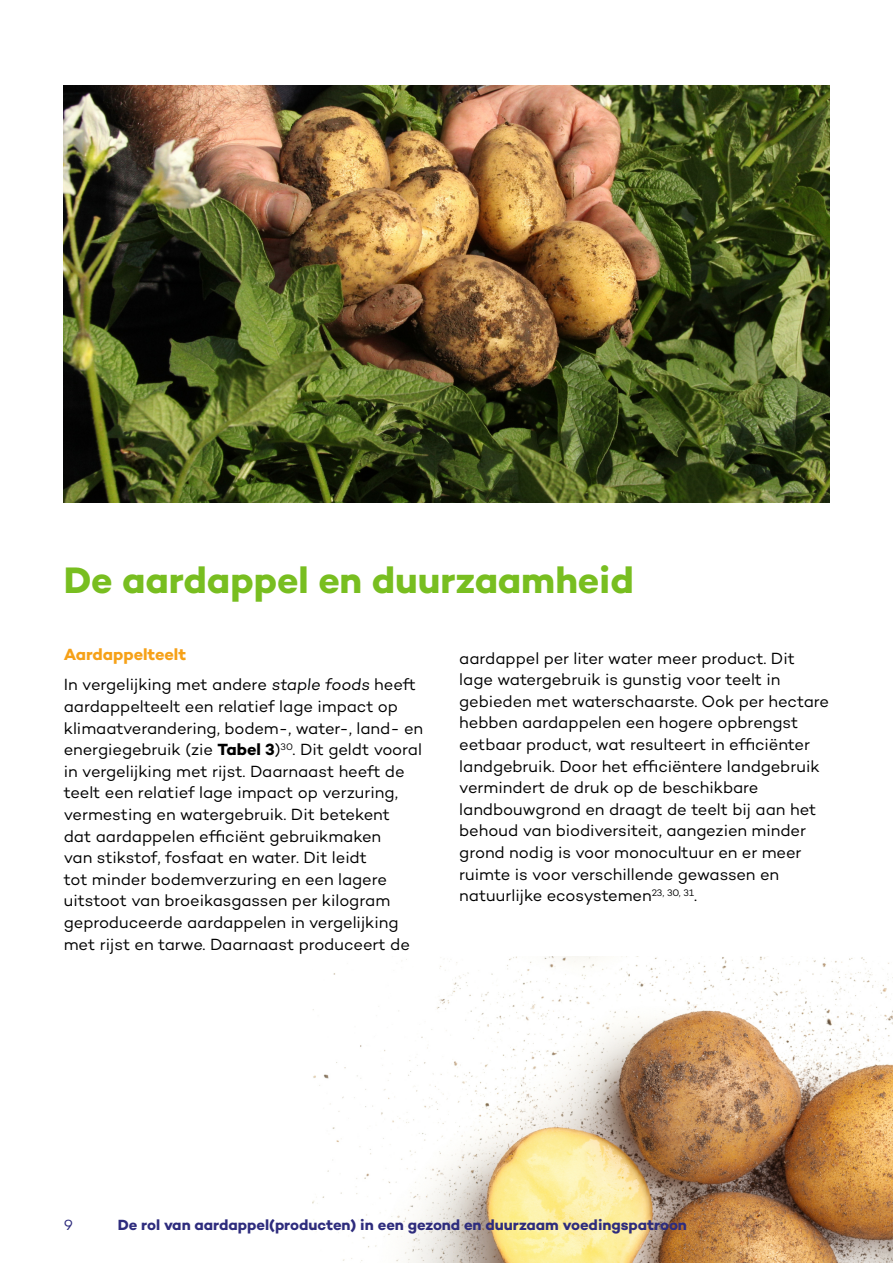
<style>
.page{position:relative;width:893px;height:1263px;background:#fff}
.page>*{position:absolute;margin:0;border:0;box-sizing:border-box;transform-origin:0 0}
.t1{font:700 37.5px "Campton";letter-spacing:-.005em;color:#78be20}
.t2{font:16.5px/21.6px "Campton";letter-spacing:-.005em;color:#000}
.t3{font:700 16.5px "Campton";color:#f6a118}
.t4{font:700 15px "Campton";letter-spacing:-.005em;color:#2e2c7d}
.t5{font:15px "Campton";color:#2e2c7d}
.s1{font-weight:700}
</style>
<div class="page">
<img style="left:313px;top:957px;width:580px;height:306px">
<img style="left:64px;top:85px;width:765px;height:417px">
<h1 class="t1" style="left:64px;top:557px;width:571px">De aardappel en duurzaamheid</h1>
<p class="t3" style="left:64px;top:644px;width:124px">Aardappelteelt</p>
<p class="t2" style="left:64px;top:673px;width:361px">In vergelijking met andere staple foods heeft aardappelteelt een relatief lage impact op klimaatverandering, bodem-, water-, land- en energiegebruik (zie <span class="s1">Tabel 3</span>)<sup>30</sup>. Dit geldt vooral in vergelijking met rijst. Daarnaast heeft de teelt een relatief lage impact op verzuring, vermesting en watergebruik. Dit betekent<br>dat aardappelen efficiënt gebruikmaken<br>van stikstof, fosfaat en water. Dit leidt<br>tot minder bodemverzuring en een lagere uitstoot van broeikasgassen per kilogram geproduceerde aardappelen in vergelijking met rijst en tarwe. Daarnaast produceert de</p>
<p class="t2" style="left:459px;top:647px;width:371px">aardappel per liter water meer product. Dit lage watergebruik is gunstig voor teelt in gebieden met waterschaarste. Ook per hectare hebben aardappelen een hogere opbrengst eetbaar product, wat resulteert in efficiënter landgebruik. Door het efficiëntere landgebruik vermindert de druk op de beschikbare landbouwgrond en draagt de teelt bij aan het behoud van biodiversiteit, aangezien minder grond nodig is voor monocultuur en er meer ruimte is voor verschillende gewassen en natuurlijke ecosystemen<sup>23,</sup> <sup>30,</sup> <sup>31</sup>.</p>
<p class="t5" style="left:64px;top:1216px;width:11px">9</p>
<p class="t4" style="left:118px;top:1216px;width:571px">De rol van aardappel(producten) in een gezond en duurzaam voedingspatroon</p>
</div>
